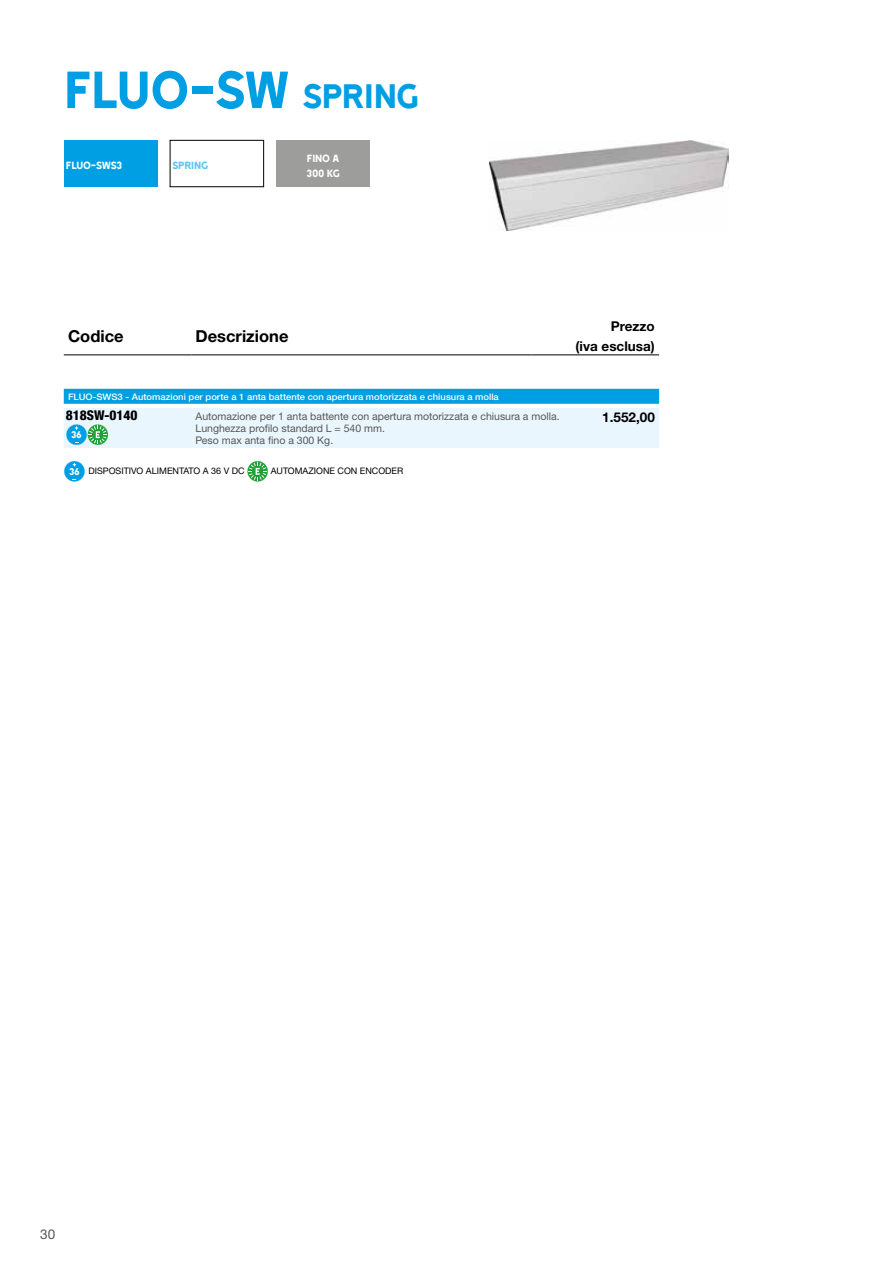
<style>
.page{position:relative;width:893px;height:1263px;background:#fff}
.page>*{position:absolute;margin:0;border:0;box-sizing:border-box;transform-origin:0 0}
.t1{font:60px "Came Type";letter-spacing:-.035em;color:#009fe3}
.t2{font:700 16.5px "Helvetica Neue LTW1 G";color:#000}
.t3{font:700 13.5px/19.5px "Helvetica Neue LTW1 G";color:#000;text-align:right}
.t4{font:800 condensed 13.5px "Helvetica Neue LTW1 G";color:#000}
.t5{font:13.5px "Helvetica Neue LTW1 G";color:#575756}
.t6{font:12px/15px "Came Type";letter-spacing:-.03em;color:#fff}
.t7{font:12px "Came Type";letter-spacing:-.015em;color:#5bc5f2}
.t8{font:11.25px "Came Type";color:#fff}
.t9{font:10.5px/12px "Helvetica Neue LTW1 G";color:#575756}
.t10{font:500 9px "Helvetica Neue LTW1 G";color:#fdfdfd;scale:1.05 1}
.t11{font:9px "Helvetica Neue LTW1 G";color:#000}
.s1{font-size:39px}
.s2{font-family:"Came Type";font-size:11.25px;color:#fff}
</style>
<div class="page">
<div style="left:64px;top:389px;width:595px;height:15px;background:#009fe3"></div>
<hr style="left:64px;top:354px;width:127px;height:1px;background:#000">
<hr style="left:191px;top:354px;width:340px;height:1px;background:#000">
<hr style="left:531px;top:354px;width:128px;height:1px;background:#000">
<div style="left:64px;top:408px;width:595px;height:40px;background:#eaf6fe"></div>
<svg style="left:64px;top:461px;width:21px;height:21px"></svg>
<svg style="left:247px;top:461px;width:21px;height:21px"></svg>
<img style="left:489px;top:140px;width:239px;height:91px">
<div style="left:64px;top:140px;width:93px;height:47px;background:#009fe3"></div>
<div style="left:170px;top:140px;width:94px;height:47px;border:1px solid #000"></div>
<div style="left:276px;top:140px;width:94px;height:47px;background:#9d9d9c"></div>
<h1 class="t1" style="left:64px;top:58px;width:357px">FLUO-SW <span class="s1">SPRING</span></h1>
<p class="t6" style="left:66px;top:158px;width:58px">FLUO-SWS3</p>
<p class="t7" style="left:172px;top:159px;width:37px">SPRING</p>
<p class="t6" style="left:306px;top:150px;width:35px">FINO A<br>300 KG</p>
<h2 class="t2" style="left:68px;top:326px;width:57px">Codice</h2>
<h2 class="t2" style="left:196px;top:326px;width:94px">Descrizione</h2>
<p class="t3" style="left:576px;top:316px;width:81px">Prezzo<br>(iva esclusa)</p>
<p class="t10" style="left:68px;top:391px;width:412px">FLUO-SWS3 - Automazioni per porte a 1 anta battente con apertura motorizzata e chiusura a molla</p>
<p class="t4" style="left:66px;top:407px;width:73px">818SW-0140</p>
<p class="t9" style="left:196px;top:410px;width:366px">Automazione per 1 anta battente con apertura motorizzata e chiusura a molla.<br>Lunghezza profilo standard L = 540 mm.<br>Peso max anta fino a 300 Kg.</p>
<p class="t3" style="left:602px;top:407px;width:54px">1.552,00</p>
<p class="t8" style="left:71px;top:429px;width:12px">36</p>
<p class="t11" style="left:69px;top:466px;width:177px"><span class="s2">36</span> DISPOSITIVO ALIMENTATO A 36 V DC</p>
<p class="t11" style="left:271px;top:466px;width:134px">AUTOMAZIONE CON ENCODER</p>
<p class="t5" style="left:40px;top:1225px;width:17px">30</p>
</div>
